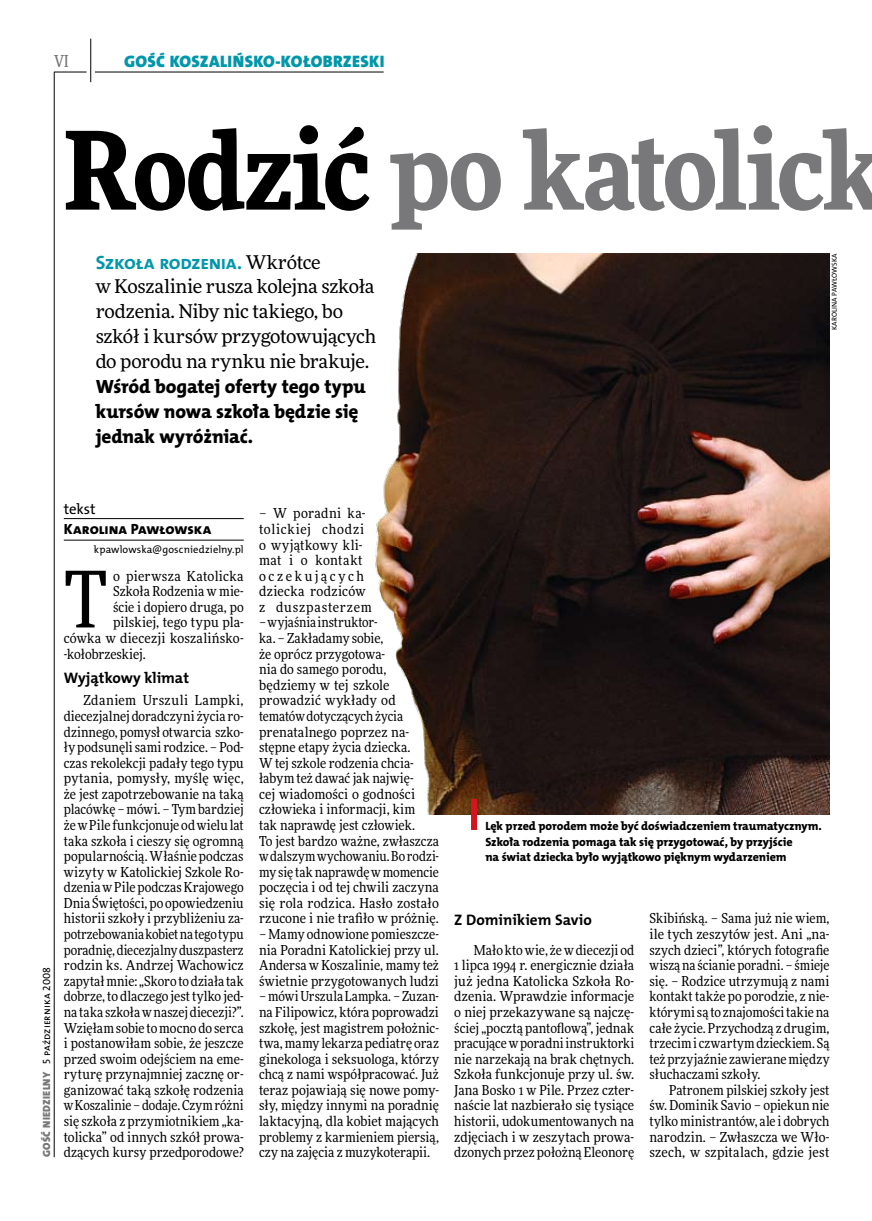
<style>
.page{position:relative;width:872px;height:1221px;background:#fff}
.page>*{position:absolute;margin:0;border:0;box-sizing:border-box;transform-origin:0 0}
.t1{font:900 108px "Freeday Narrow";letter-spacing:-.015em;color:#787779}
.t2{font:78.15px "Freeday Narrow News";color:#000}
.t3{font:19.35px/24.9px "The Mix HP8 Ex Bld";letter-spacing:-.005em;color:#000}
.t4{font:19.35px "The Mix HP7 Bld";letter-spacing:-.02em;color:#0097aa}
.t5{font:18.9px/24.9px "Freeday News";letter-spacing:-.015em;color:#000}
.t6{font:16.65px "The Mix HP9 Blk";letter-spacing:.02em;color:#0097aa}
.t7{font:500 16.5px "Freeday Narrow";color:#787779;scale:.9 1}
.t8{font:15.3px "The Mix HP7 Bld";color:#000}
.t9{font:14.85px "The Mix HP8 Ex Bld";letter-spacing:-.005em;color:#000}
.t10{font:14.85px "The Mix HP5 Plain";color:#000}
.t11{font:13.8px/15.6px "Freeday Narrow News";letter-spacing:.005em;color:#000;text-align:justify}
.t12{font:13.8px/15.6px "Freeday Narrow News";letter-spacing:.045em;color:#000}
.t13{font:12px/15.6px "The Mix HP8 Ex Bld";letter-spacing:-.005em;color:#000}
.t14{font:10.5px "The Mix HP5 Plain";letter-spacing:.01em;color:#000}
.t15{font:7.2px "The Mix HP5 Plain";letter-spacing:.01em;color:#000}
.s1{color:#000}
.s2{font-family:"Freeday News";font-size:18.9px;color:#000}
.s3{font-family:"The Mix HP9 Blk";color:#787779}
</style>
<div class="page">
<hr style="left:54px;top:72px;width:1px;height:1085px;background:#000">
<hr style="left:90px;top:39px;width:1px;height:43px;background:#000">
<hr style="left:54px;top:72px;width:33px;height:1px;background:#000">
<hr style="left:95px;top:72px;width:289px;height:1px;background:#000">
<hr style="left:64px;top:518px;width:180px;height:1px;background:#000">
<hr style="left:64px;top:540px;width:180px;height:1px;background:#000">
<img style="left:375px;top:253px;width:454px;height:561px">
<div style="left:471px;top:798px;width:6px;height:32px;background:#d4151f"></div>
<p class="t7" style="left:54px;top:50px;width:17px">VI</p>
<p class="t6" style="left:124px;top:50px;width:262px">GOŚĆ KOSZALIŃSKO-KOŁOBRZESKI</p>
<h1 class="t1" style="left:64px;top:100px;width:821px"><span class="s1">Rodzić</span> po katolick</h1>
<h3 class="t4" style="left:96px;top:249px;width:226px">Szkoła rodzenia. <span class="s2">Wkrótce</span></h3>
<h3 class="t5" style="left:96px;top:274px;width:282px">w Koszalinie rusza kolejna szkoła rodzenia. Niby nic takiego, bo szkół i kursów przygotowujących do porodu na rynku nie brakuje.</h3>
<h3 class="t3" style="left:96px;top:374px;width:271px">Wśród bogatej oferty tego typu kursów nowa szkoła będzie się jednak wyróżniać.</h3>
<p class="t15" style="left:830px;top:330px;width:78px;rotate:-90deg">Karolina Pawłowska</p>
<p class="t14" style="left:40px;top:1156px;width:192px;rotate:-90deg"><span class="s3">GOŚĆ NIEDZIELNY</span> 5 października 2008</p>
<p class="t10" style="left:64px;top:499px;width:33px">tekst</p>
<p class="t9" style="left:64px;top:519px;width:149px">Karolina Pawłowska</p>
<p class="t14" style="left:94px;top:543px;width:151px">kpawlowska@goscniedzielny.pl</p>
<h2 class="t2" style="left:64px;top:551px;width:45px">T</h2>
<p class="t11" style="left:113px;top:568px;width:132px">o pierwsza Katolicka</p>
<p class="t11" style="left:113px;top:583px;width:132px">Szkoła Rodzenia w mie-</p>
<p class="t11" style="left:113px;top:599px;width:132px">ście i dopiero druga, po</p>
<p class="t11" style="left:113px;top:614px;width:132px">pilskiej, tego typu pla-</p>
<p class="t11" style="left:64px;top:630px;width:181px">cówka w diecezji koszalińsko-</p>
<p class="t11" style="left:64px;top:645px;width:83px">-kołobrzeskiej.</p>
<p class="t8" style="left:64px;top:667px;width:127px">Wyjątkowy klimat</p>
<p class="t11" style="left:64px;top:692px;width:181px;text-indent:20px">Zdaniem Urszuli Lampki, diecezjalnej doradczyni życia ro&shy;dzinnego, pomysł otwarcia szko&shy;ły podsunęli sami rodzice. – Pod&shy;czas rekolekcji padały tego typu pytania, pomysły, myślę więc, że jest zapotrzebowanie na taką placówkę – mówi. – Tym bardziej że wPile funkcjonuje od wielu lat taka szkoła i cieszy się ogromną popularnością. Właśnie podczas wizyty w Katolickiej Szkole Ro&shy;dzenia w Pile podczas Krajowego Dnia Świętości, po opowiedzeniu historii szkoły i przybliżeniu za&shy;potrzebowania kobiet na tego typu poradnię, diecezjalny duszpasterz rodzin ks. Andrzej Wachowicz zapytał mnie: „Skoro to działa tak dobrze, to dlaczego jest tylko jed&shy;na taka szkoła wnaszej diecezji?”.<br>Wzięłam sobie to mocno do serca i postanowiłam sobie, że jeszcze przed swoim odejściem na eme&shy;ryturę przynajmniej zacznę or&shy;ganizować taką szkołę rodzenia wKoszalinie – dodaje. Czym różni się szkoła z przymiotnikiem „ka&shy;tolicka” od innych szkół prowa&shy;dzących kursy przedporodowe?</p>
<p class="t12" style="left:259px;top:505px;width:114px">– W poradni ka&shy;tolickiej chodzi o wyjątkowy kli&shy;mat i o kontakt oczekujących dziecka rodziców z duszpasterzem</p>
<p class="t11" style="left:259px;top:614px;width:181px;text-align:left">– wyjaśnia instruktor-<br>ka. – Zakładamy sobie,<br>że oprócz przygotowa-<br>nia do samego porodu, będziemy w tej szkole prowadzić wykłady od tematów dotyczących życia prenatalnego poprzez na&shy;stępne etapy życia dziecka.<br>W tej szkole rodzenia chcia&shy;łabym też dawać jak najwię-<br>cej wiadomości o godności człowieka i informacji, kim<br>tak naprawdę jest człowiek.<br>To jest bardzo ważne, zwłaszcza wdalszym wychowaniu. Bo rodzi&shy;my się tak naprawdę wmomencie poczęcia i od tej chwili zaczyna się rola rodzica. Hasło zostało rzucone i nie trafiło w próżnię.</p>
<p class="t11" style="left:259px;top:926px;width:181px">– Mamy odnowione pomieszcze&shy;nia Poradni Katolickiej przy ul.<br>Andersa w Koszalinie, mamy też świetnie przygotowanych ludzi</p>
<p class="t11" style="left:259px;top:988px;width:181px">– mówi Urszula Lampka. – Zuzan&shy;na Filipowicz, która poprowadzi szkołę, jest magistrem położnic&shy;twa, mamy lekarza pediatrę oraz ginekologa i seksuologa, którzy chcą z nami współpracować. Już teraz pojawiają się nowe pomy&shy;sły, między innymi na poradnię laktacyjną, dla kobiet mających problemy z karmieniem piersią, czy na zajęcia z muzykoterapii.</p>
<p class="t13" style="left:485px;top:818px;width:338px">Lęk przed porodem może być doświadczeniem traumatycznym.<br>Szkoła rodzenia pomaga tak się przygotować, by przyjście<br>na świat dziecka było wyjątkowo pięknym wydarzeniem</p>
<p class="t8" style="left:454px;top:910px;width:139px">Z Dominikiem Savio</p>
<p class="t11" style="left:454px;top:941px;width:181px;text-indent:20px">Mało kto wie, że w diecezji od 1 lipca 1994 r. energicznie działa już jedna Katolicka Szkoła Ro&shy;dzenia. Wprawdzie informacje o niej przekazywane są najczę&shy;ściej „pocztą pantoflową”, jednak pracujące wporadni instruktorki nie narzekają na brak chętnych.<br>Szkoła funkcjonuje przy ul. św.<br>Jana Bosko 1 w Pile. Przez czter&shy;naście lat nazbierało się tysiące historii, udokumentowanych na zdjęciach i w zeszytach prowa&shy;dzonych przez położną Eleonorę</p>
<p class="t11" style="left:649px;top:910px;width:181px">Skibińską. – Sama już nie wiem, ile tych zeszytów jest. Ani „na&shy;szych dzieci”, których fotografie wiszą na ścianie poradni. – śmieje się. – Rodzice utrzymują z nami kontakt także po porodzie, z nie&shy;którymi są to znajomości takie na całe życie. Przychodzą z drugim, trzecim i czwartym dzieckiem. Są też przyjaźnie zawierane między słuchaczami szkoły.</p>
<p class="t11" style="left:649px;top:1081px;width:181px;text-indent:20px">Patronem pilskiej szkoły jest św. Dominik Savio – opiekun nie tylko ministrantów, ale i dobrych narodzin. – Zwłaszcza we Wło&shy;szech, w szpitalach, gdzie jest</p>
</div>
